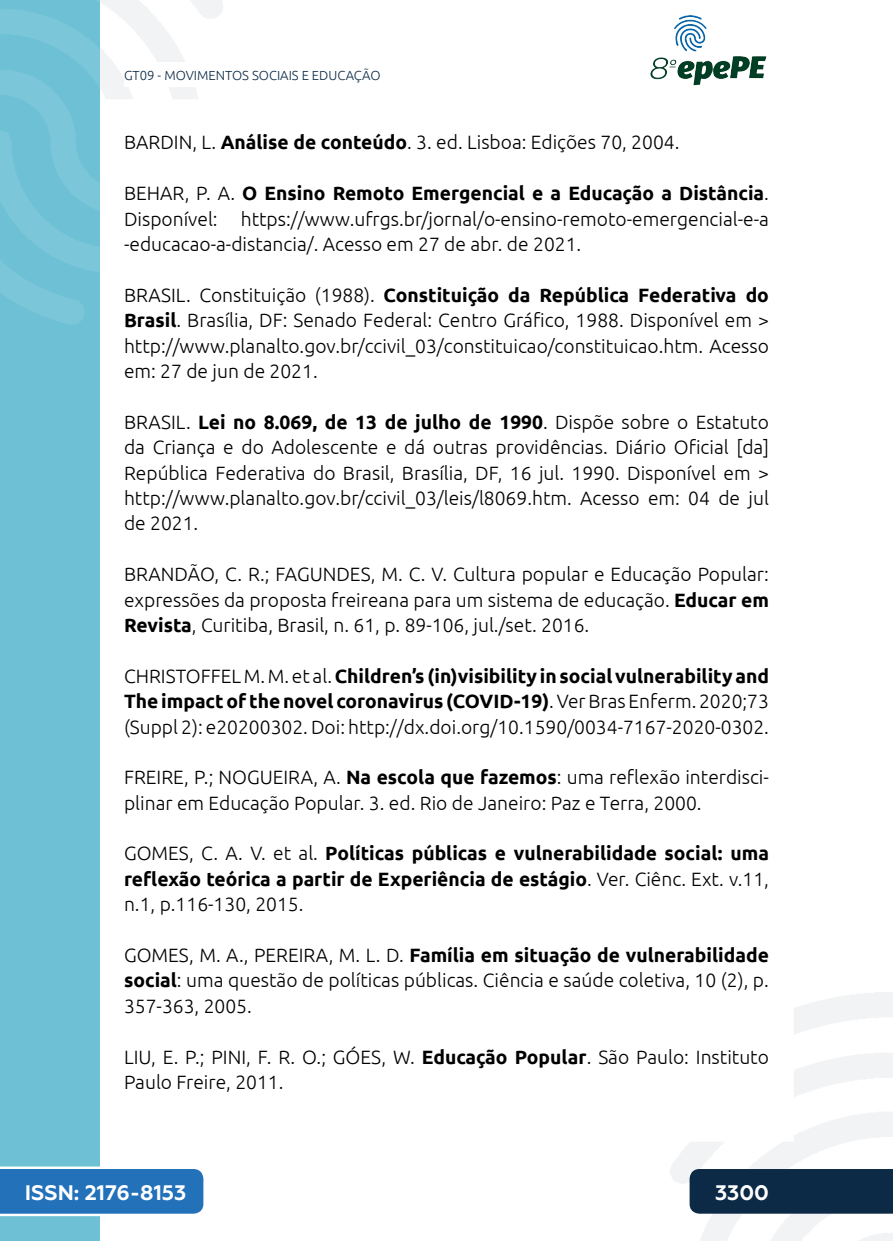
<style>
.page{position:relative;width:893px;height:1241px;background:#fff}
.page>*{position:absolute;margin:0;border:0;box-sizing:border-box;transform-origin:0 0}
.t1{font:700 21px "Geometria";color:#fff}
._11_REFERENCIAS{font:300 19.25px/25.4px "Ubuntu";color:#000;text-align:justify}
._11_REFERENCIAS-2{font:700 19.25px/25.4px "Ubuntu";color:#000;text-align:justify}
.t2{font:300 13.12px "Ubuntu";color:#0c2a46}
.s1{font-weight:700}
.s2{font-weight:300}
</style>
<div class="page">
<svg style="left:670px;top:992px;width:223px;height:248px"></svg>
<svg style="left:99px;top:0;width:124px;height:324px"></svg>
<img style="left:650px;top:15px;width:117px;height:71px">
<div style="left:0;top:0;width:99px;height:1240px;background:#6ec0d5"></div>
<svg style="left:0;top:0;width:99px;height:325px"></svg>
<svg style="left:0;top:1166px;width:203px;height:49px;background:#367dbf"></svg>
<div style="left:690px;top:1168px;width:203px;height:45px;background:#0c2a46"></div>
<div style="left:124px;top:62px;width:516px;height:25px;background:#fff"></div>
<p class="t2" style="left:124px;top:67px;width:258px">GT09 - MOVIMENTOS SOCIAIS E EDUCAÇÃO</p>
<p class="_11_REFERENCIAS" style="left:124px;top:129px;width:557px">BARDIN, L. <span class="s1">Análise de conteúdo</span>. 3. ed. Lisboa: Edições 70, 2004.</p>
<p class="_11_REFERENCIAS" style="left:124px;top:180px;width:646px">BEHAR, P. A. <span class="s1">O Ensino Remoto Emergencial e a Educação a Distância</span>.<br>Disponível: https://www.ufrgs.br/jornal/o-ensino-remoto-emergencial-e-a -educacao-a-distancia/. Acesso em 27 de abr. de 2021.</p>
<p class="_11_REFERENCIAS" style="left:124px;top:282px;width:646px">BRASIL. Constituição (1988). <span class="s1">Constituição da República Federativa do Brasil</span>. Brasília, DF: Senado Federal: Centro Gráfico, 1988. Disponível em &gt; http://www.planalto.gov.br/ccivil_03/constituicao/constituicao.htm. Acesso em: 27 de jun de 2021.</p>
<p class="_11_REFERENCIAS" style="left:124px;top:408px;width:646px">BRASIL. <span class="s1">Lei no 8.069, de 13 de julho de 1990</span>. Dispõe sobre o Estatuto da Criança e do Adolescente e dá outras providências. Diário Oficial [da] República Federativa do Brasil, Brasília, DF, 16 jul. 1990. Disponível em &gt; http://www.planalto.gov.br/ccivil_03/leis/l8069.htm. Acesso em: 04 de jul de 2021.</p>
<p class="_11_REFERENCIAS" style="left:124px;top:561px;width:646px">BRANDÃO, C. R.; FAGUNDES, M. C. V. Cultura popular e Educação Popular: expressões da proposta freireana para um sistema de educação. <span class="s1">Educar em Revista</span>, Curitiba, Brasil, n. 61, p. 89-106, jul./set. 2016.</p>
<p class="_11_REFERENCIAS" style="left:124px;top:662px;width:646px">CHRISTOFFEL M. M. et al. <span class="s1">Children’s (in)visibility in social vulnerability and The impact of the novel coronavirus (COVID-19)</span>. Ver Bras Enferm. 2020;73 (Suppl 2): e20200302. Doi: http://dx.doi.org/10.1590/0034-7167-2020-0302.</p>
<p class="_11_REFERENCIAS" style="left:124px;top:764px;width:646px">FREIRE, P.; NOGUEIRA, A. <span class="s1">Na escola que fazemos</span>: uma reflexão interdisci&shy;plinar em Educação Popular. 3. ed. Rio de Janeiro: Paz e Terra, 2000.</p>
<p class="_11_REFERENCIAS-2" style="left:124px;top:840px;width:646px"><span class="s2">GOMES, C. A. V. et al.</span> Políticas públicas e vulnerabilidade social: uma reflexão teórica a partir de Experiência de estágio<span class="s2">. Ver. Ciênc. Ext. v.11, n.1, p.116-130, 2015.</span></p>
<p class="_11_REFERENCIAS" style="left:124px;top:941px;width:646px">GOMES, M. A., PEREIRA, M. L. D. <span class="s1">Família em situação de vulnerabilidade social</span>: uma questão de políticas públicas. Ciência e saúde coletiva, 10 (2), p.<br>357-363, 2005.</p>
<p class="_11_REFERENCIAS" style="left:124px;top:1043px;width:646px">LIU, E. P.; PINI, F. R. O.; GÓES, W. <span class="s1">Educação Popular</span>. São Paulo: Instituto<br>Paulo Freire, 2011.</p>
<p class="t1" style="left:25px;top:1179px;width:163px">ISSN: 2176-8153</p>
<p class="t1" style="left:715px;top:1179px;width:55px">3300</p>
</div>
